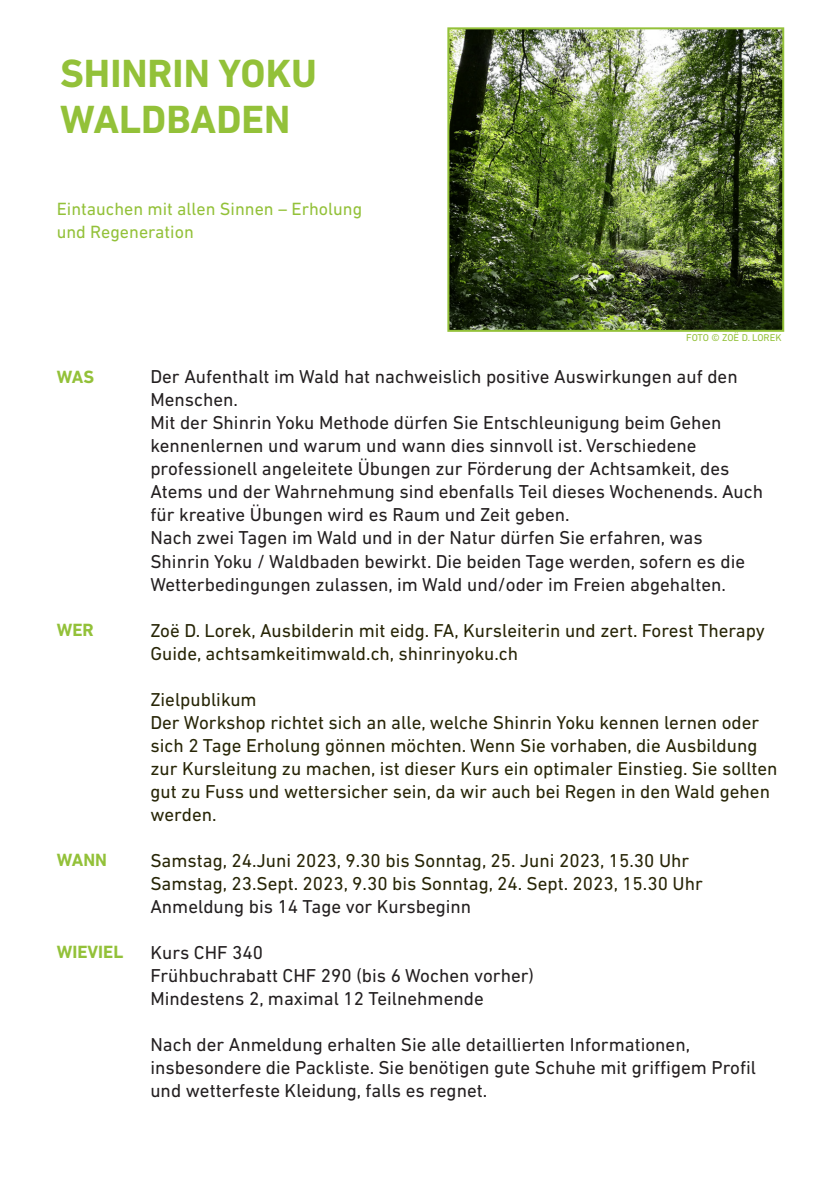
<style>
.page{position:relative;width:840px;height:1191px;background:#fff}
.page>*{position:absolute;margin:0;border:0;box-sizing:border-box;transform-origin:0 0}
.Headline_Flyer{font:700 40px "DIN Next LT Pro";color:#93c139}
.Fliesstext_Flyer{font:19px/23px "DIN Next LT Pro";color:#231f20}
.Fliesstext_Flyer-2{font:19px/23px "DIN Next LT Pro";color:#272506}
.Subline_Flyer{font:18px/22.6px "DIN Next LT Pro";color:#93c139}
.W-Fragen{font:700 18px "DIN Next LT Pro";color:#93c139}
.t1{font:10px "DIN Next LT Pro";color:#93c139}
</style>
<div class="page">
<img style="left:448px;top:28px;width:334px;height:303px">
<p class="Headline_Flyer" style="left:60px;top:50px;width:258px">SHINRIN YOKU</p>
<p class="Headline_Flyer" style="left:60px;top:96px;width:232px">WALDBADEN</p>
<p class="Subline_Flyer" style="left:57px;top:197px;width:307px">Eintauchen mit allen Sinnen – Erholung und Regeneration</p>
<p class="t1" style="left:685px;top:332px;width:97px">FOTO © ZOË D. LOREK</p>
<p class="W-Fragen" style="left:57px;top:366px;width:39px">WAS</p>
<p class="W-Fragen" style="left:57px;top:619px;width:38px">WER</p>
<p class="W-Fragen" style="left:57px;top:849px;width:52px">WANN</p>
<p class="W-Fragen" style="left:57px;top:941px;width:68px">WIEVIEL</p>
<p class="Fliesstext_Flyer" style="left:150px;top:365px;width:588px">Der Aufenthalt im Wald hat nachweislich positive Auswirkungen auf den<br>Menschen.</p>
<p class="Fliesstext_Flyer" style="left:150px;top:411px;width:614px">Mit der Shinrin Yoku Methode dürfen Sie Entschleunigung beim Gehen kennenlernen und warum und wann dies sinnvoll ist. Verschiedene professionell angeleitete Übungen zur Förderung der Achtsamkeit, des Atems und der Wahrnehmung sind ebenfalls Teil dieses Wochenends. Auch für kreative Übungen wird es Raum und Zeit geben.</p>
<p class="Fliesstext_Flyer" style="left:150px;top:526px;width:596px">Nach zwei Tagen im Wald und in der Natur dürfen Sie erfahren, was<br>Shinrin Yoku / Waldbaden bewirkt. Die beiden Tage werden, sofern es die<br>Wetterbedingungen zulassen, im Wald und/oder im Freien abgehalten.</p>
<p class="Fliesstext_Flyer-2" style="left:150px;top:618px;width:615px">Zoë D. Lorek, Ausbilderin mit eidg. FA, Kursleiterin und zert. Forest Therapy<br>Guide, achtsamkeitimwald.ch, shinrinyoku.ch</p>
<p class="Fliesstext_Flyer-2" style="left:150px;top:687px;width:108px">Zielpublikum</p>
<p class="Fliesstext_Flyer-2" style="left:150px;top:710px;width:628px">Der Workshop richtet sich an alle, welche Shinrin Yoku kennen lernen oder sich 2 Tage Erholung gönnen möchten. Wenn Sie vorhaben, die Ausbildung zur Kursleitung zu machen, ist dieser Kurs ein optimaler Einstieg. Sie sollten gut zu Fuss und wettersicher sein, da wir auch bei Regen in den Wald gehen werden.</p>
<p class="Fliesstext_Flyer-2" style="left:150px;top:848px;width:540px">Samstag, 24.Juni 2023, 9.30 bis Sonntag, 25. Juni 2023, 15.30 Uhr</p>
<p class="Fliesstext_Flyer-2" style="left:150px;top:871px;width:553px">Samstag, 23.Sept. 2023, 9.30 bis Sonntag, 24. Sept. 2023, 15.30 Uhr</p>
<p class="Fliesstext_Flyer" style="left:150px;top:894px;width:322px">Anmeldung bis 14 Tage vor Kursbeginn</p>
<p class="Fliesstext_Flyer" style="left:150px;top:940px;width:114px">Kurs CHF 340</p>
<p class="Fliesstext_Flyer" style="left:150px;top:963px;width:385px">Frühbuchrabatt CHF 290 (bis 6 Wochen vorher)</p>
<p class="Fliesstext_Flyer" style="left:150px;top:986px;width:334px">Mindestens 2, maximal 12 Teilnehmende</p>
<p class="Fliesstext_Flyer" style="left:150px;top:1032px;width:607px">Nach der Anmeldung erhalten Sie alle detaillierten Informationen, insbesondere die Packliste. Sie benötigen gute Schuhe mit griffigem Profil und wetterfeste Kleidung, falls es regnet.</p>
</div>
